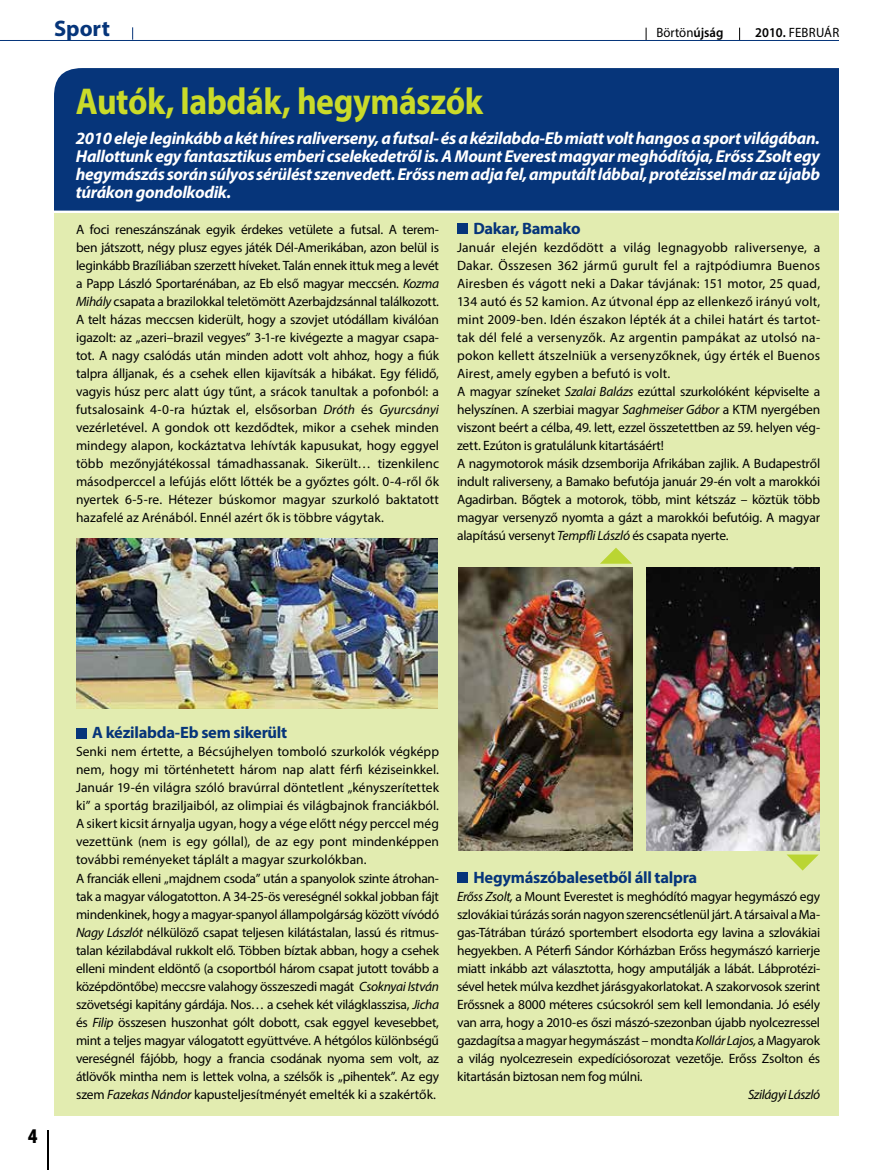
<style>
.page{position:relative;width:893px;height:1170px;background:#fff}
.page>*{position:absolute;margin:0;border:0;box-sizing:border-box;transform-origin:0 0}
.t1{font:700 37.5px "Myriad Pro";letter-spacing:-.015em;color:#cadb2a;scale:.9 1}
.t2{font:700 22.5px "Myriad Pro";color:#06357a}
.t3{font:900 condensed 21px "Myriad Pro";color:#000}
.t4{font:italic 700 17.25px/18px "Myriad Pro";letter-spacing:-.02em;color:#fff;text-align:justify}
.t5{font:700 16.5px "Myriad Pro";letter-spacing:-.015em;color:#06357a}
.t6{font:13.5px/18px "Myriad Pro";letter-spacing:-.01em;color:#000;text-align:justify}
.t7{font:italic 13.5px "Myriad Pro";letter-spacing:-.03em;color:#000}
.t8{font:13.5px "Myriad Pro";letter-spacing:.02em;color:#000;scale:.95 1}
.t9{font:13.5px "Myriad Pro";letter-spacing:-.01em;color:#000;scale:.95 1}
.s1{font-weight:600}
.s2{font-style:italic}
</style>
<div class="page">
<div style="left:54px;top:68px;width:785px;height:142px;background:#06357a"></div>
<div style="left:54px;top:213px;width:785px;height:902px;background:#e2ecb0"></div>
<svg style="left:132px;top:27px;width:1px;height:13px"></svg>
<hr style="left:47px;top:1130px;width:1px;height:39px;background:#000">
<svg style="left:739px;top:28px;width:1px;height:12px"></svg>
<svg style="left:646px;top:28px;width:1px;height:12px"></svg>
<hr style="left:0;top:40px;width:839px;height:1px;background:#06357a">
<div style="left:76px;top:727px;width:11px;height:11px;background:#06357a"></div>
<div style="left:457px;top:223px;width:11px;height:11px;background:#06357a"></div>
<div style="left:457px;top:871px;width:11px;height:11px;background:#06357a"></div>
<img style="left:77px;top:538px;width:361px;height:170px">
<img style="left:458px;top:567px;width:174px;height:283px">
<img style="left:646px;top:567px;width:174px;height:283px">
<svg style="left:601px;top:548px;width:30px;height:15px"></svg>
<svg style="left:787px;top:854px;width:32px;height:16px"></svg>
<h2 class="t2" style="left:54px;top:13px;width:57px">Sport</h2>
<p class="t9" style="left:657px;top:24px;width:72px">Börtön<span class="s1">újság</span></p>
<p class="t8" style="left:755px;top:24px;width:90px"><span class="s1">2010.</span> FEBRUÁR</p>
<h1 class="t1" style="left:76px;top:77px;width:454px">Autók, labdák, hegymászók</h1>
<p class="t4" style="left:76px;top:129px;width:746px">2010 eleje leginkább a két híres raliverseny, a futsal- és a kézilabda-Eb miatt volt hangos a sport világában.<br>Hallottunk egy fantasztikus emberi cselekedetről is. A Mount Everest magyar meghódítója, Erőss Zsolt egy hegymászás során súlyos sérülést szenvedett. Erőss nem adja fel, amputált lábbal, protézissel már az újabb túrákon gondolkodik.</p>
<p class="t6" style="left:76px;top:220px;width:365px">A foci reneszánszának egyik érdekes vetülete a futsal. A terem&shy;ben játszott, négy plusz egyes játék Dél-Amerikában, azon belül is leginkább Brazíliában szerzett híveket. Talán ennek ittuk meg a levét a Papp László Sportarénában, az Eb első magyar meccsén. <span class="s2">Kozma Mihály</span> csapata a brazilokkal teletömött Azerbajdzsánnal találkozott.<br>A telt házas meccsen kiderült, hogy a szovjet utódállam kiválóan igazolt: az „azeri–brazil vegyes” 3-1-re kivégezte a magyar csapa&shy;tot. A nagy csalódás után minden adott volt ahhoz, hogy a fiúk talpra álljanak, és a csehek ellen kijavítsák a hibákat. Egy félidő, vagyis húsz perc alatt úgy tűnt, a srácok tanultak a pofonból: a futsalosaink 4-0-ra húztak el, elsősorban <span class="s2">Dróth</span> és <span class="s2">Gyurcsányi </span>vezérletével. A gondok ott kezdődtek, mikor a csehek minden mindegy alapon, kockáztatva lehívták kapusukat, hogy eggyel több mezőnyjátékossal támadhassanak. Sikerült… tizenkilenc másodperccel a lefújás előtt lőtték be a győztes gólt. 0-4-ről ők nyertek 6-5-re. Hétezer búskomor magyar szurkoló baktatott hazafelé az Arénából. Ennél azért ők is többre vágytak.</p>
<p class="t5" style="left:473px;top:218px;width:109px">Dakar, Bamako</p>
<p class="t6" style="left:457px;top:238px;width:365px;text-align:left">Január elején kezdődött a világ legnagyobb raliversenye, a Dakar. Összesen 362 jármű gurult fel a rajtpódiumra Buenos Airesben és vágott neki a Dakar távjának: 151 motor, 25 quad, 134 autó és 52 kamion. Az útvonal épp az ellenkező irányú volt, mint 2009-ben. Idén északon lépték át a chilei határt és tartot&shy;tak dél felé a versenyzők. Az argentin pampákat az utolsó na&shy;pokon kellett átszelniük a versenyzőknek, úgy érték el Buenos Airest, amely egyben a befutó is volt.<br>A magyar színeket <span class="s2">Szalai Balázs</span> ezúttal szurkolóként képviselte a helyszínen. A szerbiai magyar <span class="s2">Saghmeiser Gábor</span> a KTM nyergében viszont beért a célba, 49. lett, ezzel összetettben az 59. helyen vég&shy;zett. Ezúton is gratulálunk kitartásáért!<br>A nagymotorok másik dzsemborija Afrikában zajlik. A Budapestről indult raliverseny, a Bamako befutója január 29-én volt a marokkói Agadirban. Bőgtek a motorok, több, mint kétszáz – köztük több magyar versenyző nyomta a gázt a marokkói befutóig. A magyar alapítású versenyt <span class="s2">Tempfli László</span> és csapata nyerte.</p>
<h3 class="t3" style="left:28px;top:1122px;width:11px">4</h3>
<p class="t5" style="left:92px;top:722px;width:196px">A kézilabda-Eb sem sikerült</p>
<p class="t6" style="left:76px;top:742px;width:365px;text-align:left">Senki nem értette, a Bécsújhelyen tomboló szurkolók végképp nem, hogy mi történhetett három nap alatt férfi kéziseinkkel.<br>Január 19-én világra szóló bravúrral döntetlent „kényszerítettek ki” a sportág braziljaiból, az olimpiai és világbajnok franciákból.<br>A sikert kicsit árnyalja ugyan, hogy a vége előtt négy perccel még vezettünk (nem is egy góllal), de az egy pont mindenképpen további reményeket táplált a magyar szurkolókban.<br>A franciák elleni „majdnem csoda” után a spanyolok szinte átrohan&shy;tak a magyar válogatotton. A 34-25-ös vereségnél sokkal jobban fájt mindenkinek, hogy a magyar-spanyol állampolgárság között vívódó <span class="s2">Nagy Lászlót</span> nélkülöző csapat teljesen kilátástalan, lassú és ritmus&shy;talan kézilabdával rukkolt elő. Többen bíztak abban, hogy a csehek elleni mindent eldöntő (a csoportból három csapat jutott tovább a középdöntőbe) meccsre valahogy összeszedi magát <span class="s2">Csoknyai István </span>szövetségi kapitány gárdája. Nos… a csehek két világklasszisa, <span class="s2">Jicha </span>és <span class="s2">Filip</span> összesen huszonhat gólt dobott, csak eggyel kevesebbet, mint a teljes magyar válogatott együttvéve. A hétgólos különbségű vereségnél fájóbb, hogy a francia csodának nyoma sem volt, az átlövők mintha nem is lettek volna, a szélsők is „pihentek”. Az egy szem <span class="s2">Fazekas Nándor</span> kapusteljesítményét emelték ki a szakértők.</p>
<p class="t5" style="left:473px;top:866px;width:225px">Hegymászóbalesetből áll talpra</p>
<p class="t6" style="left:457px;top:886px;width:365px"><span class="s2">Erőss Zsolt,</span> a Mount Everestet is meghódító magyar hegymászó egy szlovákiai túrázás során nagyon szerencsétlenül járt. A társaival a Ma&shy;gas-Tátrában túrázó sportembert elsodorta egy lavina a szlovákiai hegyekben. A Péterfi Sándor Kórházban Erőss hegymászó karrierje miatt inkább azt választotta, hogy amputálják a lábát. Lábprotézi&shy;sével hetek múlva kezdhet járásgyakorlatokat. A szakorvosok szerint Erőssnek a 8000 méteres csúcsokról sem kell lemondania. Jó esély van arra, hogy a 2010-es őszi mászó-szezonban újabb nyolcezressel gazdagítsa a magyar hegymászást – mondta <span class="s2">Kollár Lajos,</span> a Magyarok a világ nyolcezresein expedíciósorozat vezetője. Erőss Zsolton és kitartásán biztosan nem fog múlni.</p>
<p class="t7" style="left:748px;top:1085px;width:74px">Szilágyi László</p>
</div>
